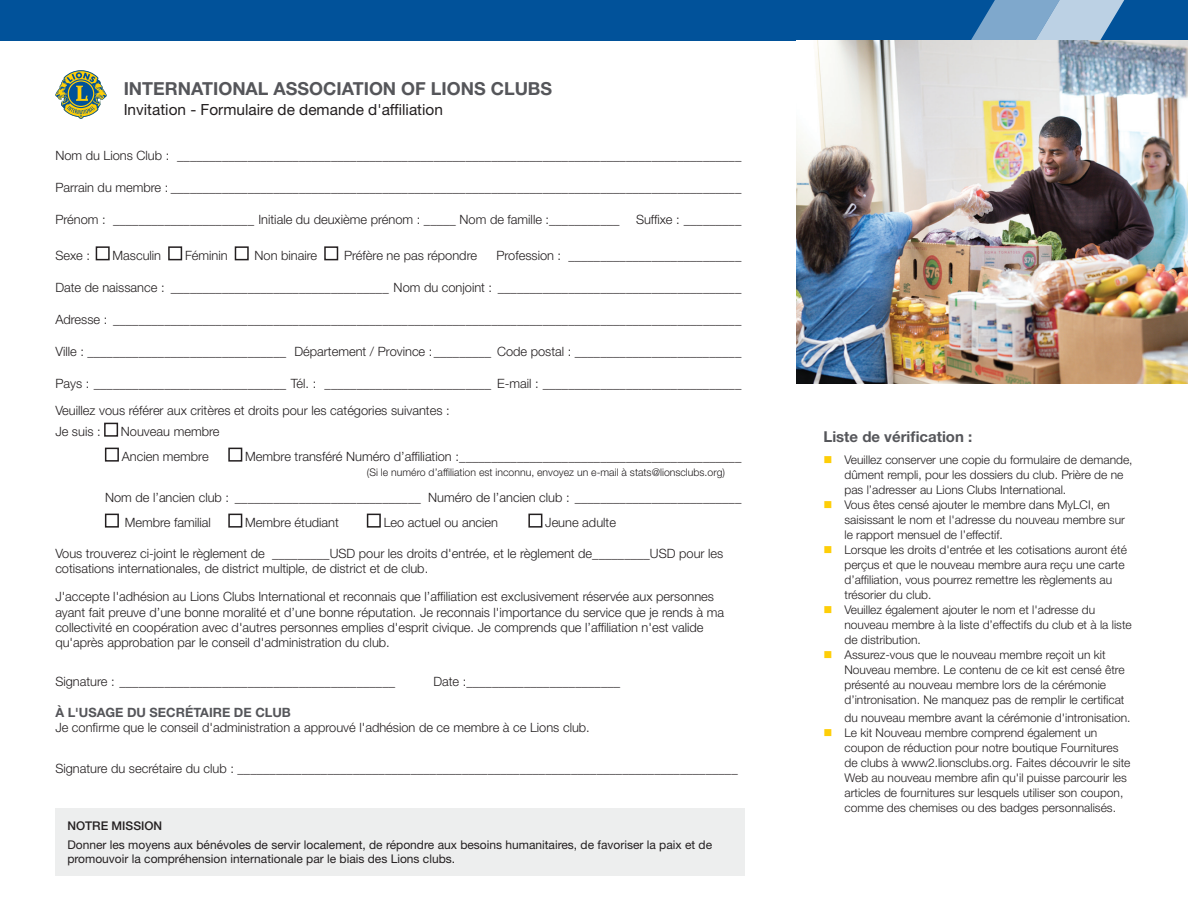
<style>
.page{position:relative;width:1188px;height:918px;background:#fff}
.page>*{position:absolute;margin:0;border:0;box-sizing:border-box;transform-origin:0 0}
.t1{font:700 18px "Helvetica Neue LT Std";color:#55565a}
.t2{font:15.45px "Helvetica Neue LT Std";color:#231f20}
.Body_copy{font:700 15px "Helvetica Neue LT Std";color:#55565a}
.Body_copy-2{font:300 12.9px/15.5px "Helvetica Neue LT Std";color:#231f20}
.t3{font:700 12.9px "Helvetica Neue LT Std";color:#55565a}
.Body_copy-3{font:300 12px/15px "Helvetica Neue LT Std";color:#231f20}
.t4{font:12px/14.2px "Helvetica Neue LT Std";color:#231f20}
.t5{font:500 12px "Helvetica Neue LT Std";color:#231f20}
.Body_copy-4{font:300 10.5px "Helvetica Neue LT Std";color:#231f20}
.s1{color:#fece08}
</style>
<div class="page">
<div style="left:0;top:0;width:1188px;height:40px;background:#01529a"></div>
<svg style="left:971px;top:0;width:152px;height:40px"></svg>
<img style="left:796px;top:40px;width:392px;height:343px">
<svg style="left:55px;top:70px;width:52px;height:49px"></svg>
<div style="left:55px;top:808px;width:690px;height:68px;background:#edeeee"></div>
<p class="t1" style="left:124px;top:77px;width:430px">INTERNATIONAL ASSOCIATION OF LIONS CLUBS</p>
<p class="t2" style="left:124px;top:101px;width:321px">Invitation - Formulaire de demande d'affiliation</p>
<p class="Body_copy-2" style="left:55px;top:147px;width:688px">Nom du Lions Club : ________________________________________________________________________________________</p>
<p class="Body_copy-2" style="left:55px;top:179px;width:688px">Parrain du membre : _________________________________________________________________________________________</p>
<p class="Body_copy-2" style="left:55px;top:211px;width:566px">Prénom : ______________________ Initiale du deuxième prénom : _____ Nom de famille :___________</p>
<p class="Body_copy-2" style="left:636px;top:211px;width:107px">Suffixe : _________</p>
<p class="Body_copy-2" style="left:55px;top:247px;width:423px">Sexe : ■ Masculin ■ Féminin ■ Non binaire ■ Préfère ne pas répondre</p>
<p class="Body_copy-2" style="left:496px;top:247px;width:247px">Profession : ___________________________</p>
<p class="Body_copy-2" style="left:55px;top:279px;width:688px">Date de naissance : __________________________________ Nom du conjoint : ______________________________________</p>
<p class="Body_copy-2" style="left:55px;top:311px;width:688px">Adresse : __________________________________________________________________________________________________</p>
<p class="Body_copy-2" style="left:55px;top:343px;width:688px">Ville : _______________________________ Département / Province :_________ Code postal : __________________________</p>
<p class="Body_copy-2" style="left:55px;top:375px;width:688px">Pays : ______________________________ Tél. : __________________________ E-mail : _______________________________</p>
<p class="Body_copy-2" style="left:55px;top:402px;width:396px">Veuillez vous référer aux critères et droits pour les catégories suivantes :</p>
<p class="Body_copy-2" style="left:55px;top:423px;width:166px">Je suis : ■ Nouveau membre</p>
<p class="Body_copy-2" style="left:105px;top:448px;width:638px">■ Ancien membre ■ Membre transféré Numéro d’affiliation :____________________________________________</p>
<p class="Body_copy-4" style="left:367px;top:466px;width:360px">(Si le numéro d’affiliation est inconnu, envoyez un e-mail à stats@lionsclubs.org)</p>
<p class="Body_copy-2" style="left:105px;top:489px;width:638px">Nom de l’ancien club : _____________________________ Numéro de l’ancien club : __________________________</p>
<p class="Body_copy-2" style="left:105px;top:514px;width:235px">■ Membre familial ■ Membre étudiant</p>
<p class="Body_copy-2" style="left:367px;top:514px;width:133px">■ Leo actuel ou ancien</p>
<p class="Body_copy-2" style="left:529px;top:514px;width:89px">■ Jeune adulte</p>
<p class="Body_copy-2" style="left:55px;top:545px;width:670px">Vous trouverez ci-joint le règlement de _________USD pour les droits d'entrée, et le règlement de_________USD pour les cotisations internationales, de district multiple, de district et de club.</p>
<p class="Body_copy-2" style="left:55px;top:589px;width:670px">J'accepte l'adhésion au Lions Clubs International et reconnais que l’affiliation est exclusivement réservée aux personnes ayant fait preuve d’une bonne moralité et d’une bonne réputation. Je reconnais l'importance du service que je rends à ma collectivité en coopération avec d'autres personnes emplies d'esprit civique. Je comprends que l’affiliation n'est valide qu'après approbation par le conseil d'administration du club.</p>
<p class="Body_copy-2" style="left:55px;top:673px;width:341px">Signature : ___________________________________________</p>
<p class="Body_copy-2" style="left:433px;top:673px;width:188px">Date :________________________</p>
<p class="t3" style="left:55px;top:704px;width:237px">À L'USAGE DU SECRÉTAIRE DE CLUB</p>
<p class="Body_copy-2" style="left:55px;top:719px;width:536px">Je confirme que le conseil d'administration a approuvé l'adhésion de ce membre à ce Lions club.</p>
<p class="Body_copy-2" style="left:55px;top:760px;width:684px">Signature du secrétaire du club : ______________________________________________________________________________</p>
<p class="t5" style="left:67px;top:818px;width:96px">NOTRE MISSION</p>
<p class="t4" style="left:67px;top:838px;width:646px">Donner les moyens aux bénévoles de servir localement, de répondre aux besoins humanitaires, de favoriser la paix et de promouvoir la compréhension internationale par le biais des Lions clubs.</p>
<p class="Body_copy" style="left:824px;top:428px;width:150px">Liste de vérification :</p>
<p class="Body_copy-3" style="left:844px;top:452px;width:290px;text-indent:-21px"><span class="s1">■</span> Veuillez conserver une copie du formulaire de demande, dûment rempli, pour les dossiers du club. Prière de ne pas l’adresser au Lions Clubs International.</p>
<p class="Body_copy-3" style="left:844px;top:497px;width:282px;text-indent:-21px"><span class="s1">■</span> Vous êtes censé ajouter le membre dans MyLCI, en saisissant le nom et l'adresse du nouveau membre sur le rapport mensuel de l’effectif.</p>
<p class="Body_copy-3" style="left:844px;top:542px;width:284px;text-indent:-21px"><span class="s1">■</span> Lorsque les droits d'entrée et les cotisations auront été perçus et que le nouveau membre aura reçu une carte d’affiliation, vous pourrez remettre les règlements au trésorier du club.</p>
<p class="Body_copy-3" style="left:844px;top:602px;width:289px;text-indent:-21px"><span class="s1">■</span> Veuillez également ajouter le nom et l'adresse du nouveau membre à la liste d’effectifs du club et à la liste de distribution.</p>
<p class="Body_copy-3" style="left:844px;top:647px;width:282px;text-indent:-21px"><span class="s1">■</span> Assurez-vous que le nouveau membre reçoit un kit Nouveau membre. Le contenu de ce kit est censé être présenté au nouveau membre lors de la cérémonie d’intronisation. Ne manquez pas de remplir le certificat</p>
<p class="Body_copy-3" style="left:844px;top:710px;width:288px">du nouveau membre avant la cérémonie d'intronisation.</p>
<p class="Body_copy-3" style="left:844px;top:725px;width:288px;text-indent:-21px"><span class="s1">■</span> Le kit Nouveau membre comprend également un coupon de réduction pour notre boutique Fournitures de clubs à www2.lionsclubs.org. Faites découvrir le site Web au nouveau membre afin qu'il puisse parcourir les articles de fournitures sur lesquels utiliser son coupon, comme des chemises ou des badges personnalisés.</p>
</div>
